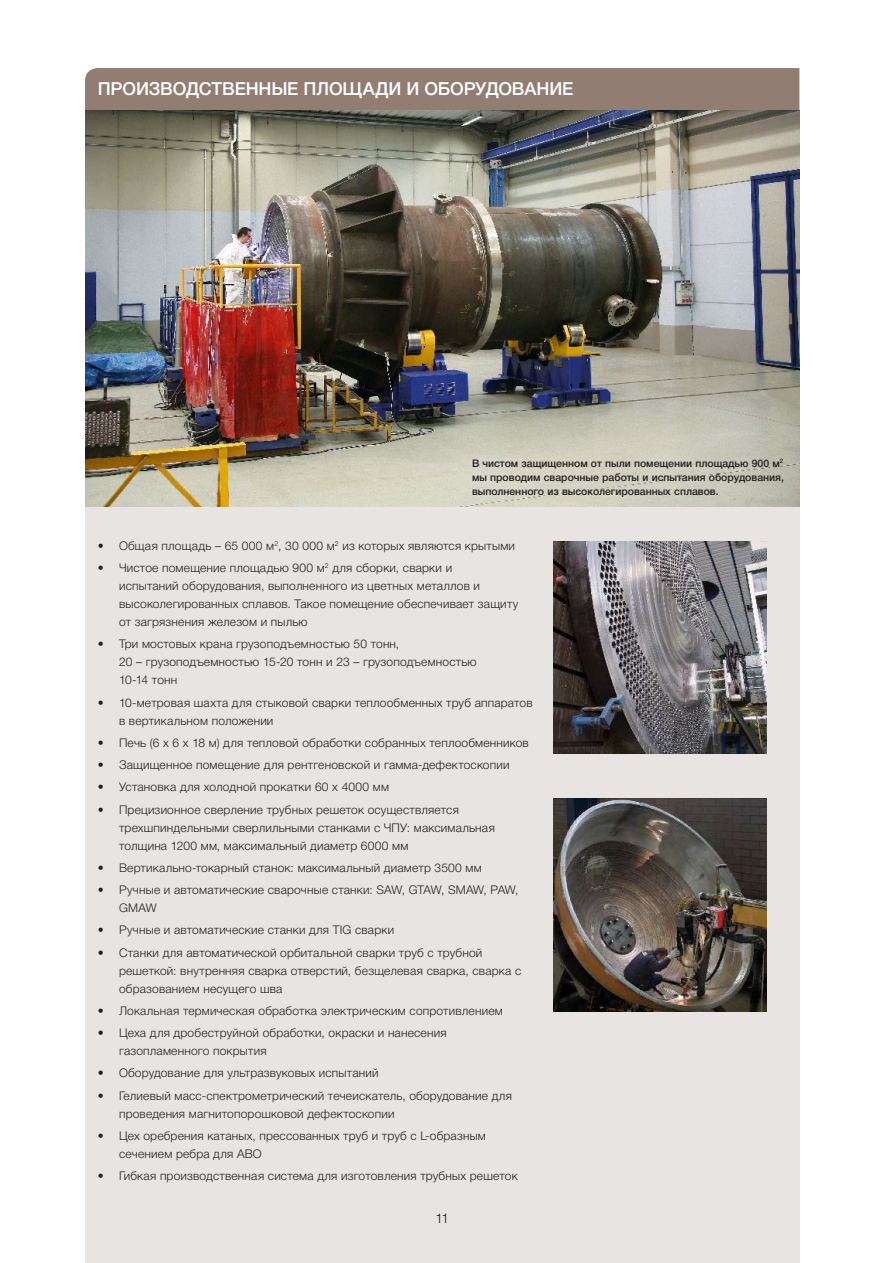
<style>
.page{position:relative;width:893px;height:1263px;background:#fff}
.page>*{position:absolute;margin:0;border:0;box-sizing:border-box;transform-origin:0 0}
.t1{font:500 18px "Helvetica Neue Cyr";letter-spacing:-.01em;color:#fff}
.t2{font:300 13.5px "Helvetica Neue Cyr";color:#231f20}
.t3{font:300 12px/18px "Helvetica Neue Cyr";letter-spacing:.015em;color:#231f20}
.t4{font:500 10.5px/14.2px "Helvetica Neue Cyr";color:#231f20;text-align:justify}
</style>
<div class="page">
<div style="left:85px;top:438px;width:714px;height:825px;background:#e8e4e1"></div>
<div style="left:85px;top:68px;width:714px;height:42px;background:#927d73"></div>
<img style="left:85px;top:110px;width:714px;height:397px">
<img style="left:554px;top:541px;width:212px;height:213px">
<img style="left:554px;top:798px;width:212px;height:213px">
<h1 class="t1" style="left:98px;top:79px;width:477px">ПРОИЗВОДСТВЕННЫЕ ПЛОЩАДИ И ОБОРУДОВАНИЕ</h1>
<p class="t4" style="left:472px;top:456px;width:314px">В чистом защищенном от пыли помещении площадью 900 м<sup>2 </sup>мы проводим сварочные работы и испытания оборудования, выполненного из высоколегированных сплавов.</p>
<p class="t3" style="left:98px;top:537px;width:419px">• Общая площадь – 65 000 м<sup>2</sup>, 30 000 м<sup>2</sup> из которых являются крытыми</p>
<p class="t3" style="left:119px;top:559px;width:401px;text-indent:-21px">• Чистое помещение площадью 900 м<sup>2</sup> для сборки, сварки и<br>испытаний оборудования, выполненного из цветных металлов и высоколегированных сплавов. Такое помещение обеспечивает защиту от загрязнения железом и пылью</p>
<p class="t3" style="left:119px;top:635px;width:359px;text-indent:-21px">• Три мостовых крана грузоподъемностью 50 тонн,<br>20 – грузоподъемностью 15-20 тонн и 23 – грузоподъемностью<br>10-14 тонн</p>
<p class="t3" style="left:119px;top:693px;width:415px;text-indent:-21px">• 10-метровая шахта для стыковой сварки теплообменных труб аппаратов в вертикальном положении</p>
<p class="t3" style="left:98px;top:734px;width:432px">• Печь (6 x 6 x 18 м) для тепловой обработки собранных теплообменников</p>
<p class="t3" style="left:98px;top:756px;width:413px">• Защищенное помещение для рентгеновской и гамма-дефектоскопии</p>
<p class="t3" style="left:98px;top:778px;width:293px">• Установка для холодной прокатки 60 x 4000 мм</p>
<p class="t3" style="left:119px;top:800px;width:377px;text-indent:-21px">• Прецизионное сверление трубных решеток осуществляется трехшпиндельными сверлильными станками с ЧПУ: максимальная толщина 1200 мм, максимальный диаметр 6000 мм</p>
<p class="t3" style="left:98px;top:859px;width:385px">• Вертикально-токарный станок: максимальный диаметр 3500 мм</p>
<p class="t3" style="left:119px;top:881px;width:401px;text-indent:-21px">• Ручные и автоматические сварочные станки: SAW, GTAW, SMAW, PAW,<br>GMAW</p>
<p class="t3" style="left:98px;top:921px;width:298px">• Ручные и автоматические станки для TIG сварки</p>
<p class="t3" style="left:119px;top:943px;width:404px;text-indent:-21px">• Станки для автоматической орбитальной сварки труб с трубной решеткой: внутренняя сварка отверстий, безщелевая сварка, сварка с образованием несущего шва</p>
<p class="t3" style="left:98px;top:1002px;width:407px">• Локальная термическая обработка электрическим сопротивлением</p>
<p class="t3" style="left:119px;top:1024px;width:329px;text-indent:-21px">• Цеха для дробеструйной обработки, окраски и нанесения газопламенного покрытия</p>
<p class="t3" style="left:98px;top:1064px;width:282px">• Оборудование для ультразвуковых испытаний</p>
<p class="t3" style="left:119px;top:1086px;width:394px;text-indent:-21px">• Гелиевый масс-спектрометрический течеискатель, оборудование для проведения магнитопорошковой дефектоскопии</p>
<p class="t3" style="left:119px;top:1127px;width:368px;text-indent:-21px">• Цех оребрения катаных, прессованных труб и труб с L-образным сечением ребра для АВО</p>
<p class="t3" style="left:98px;top:1167px;width:421px">• Гибкая производственная система для изготовления трубных решеток</p>
<p class="t2" style="left:435px;top:1211px;width:15px">11</p>
</div>
